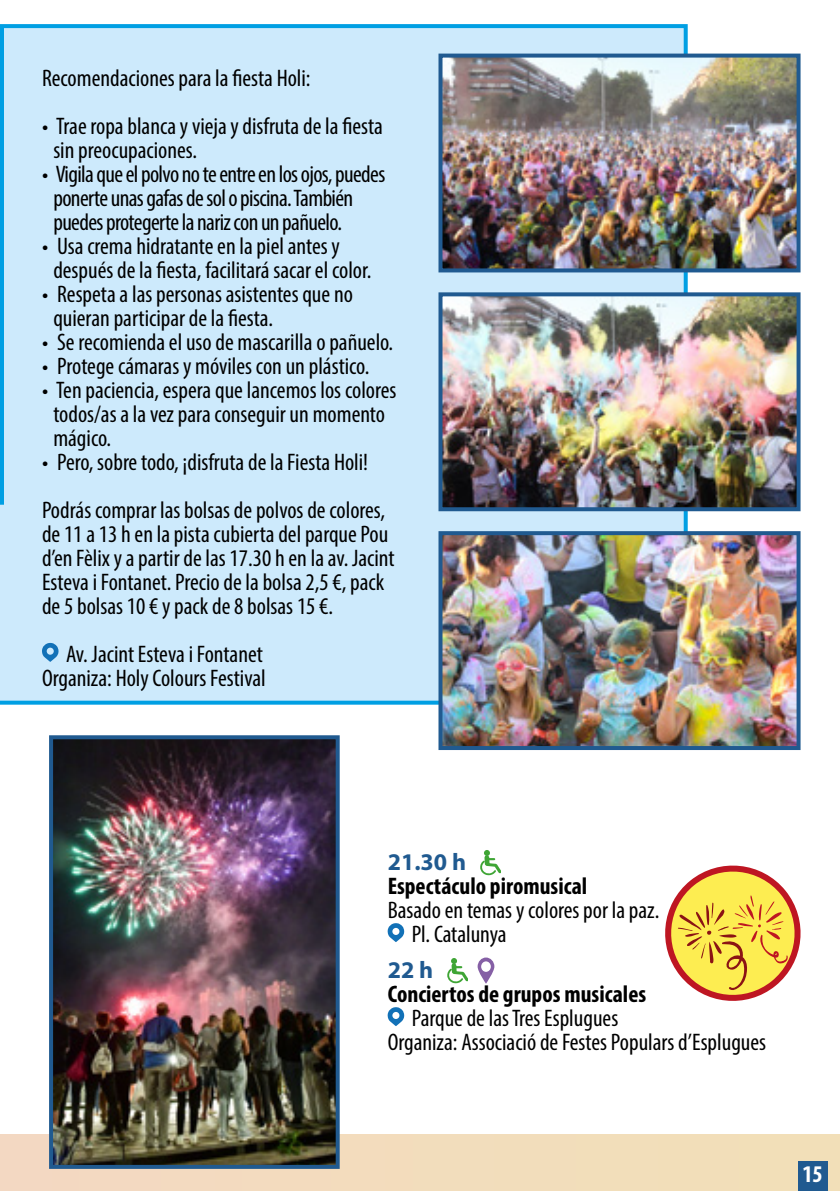
<style>
.page{position:relative;width:840px;height:1191px;background:#fff}
.page>*{position:absolute;margin:0;border:0;box-sizing:border-box;transform-origin:0 0}
.t1{font:condensed 24px/24px "Myriad Pro";color:#000}
.t2{font:condensed 24px/24px "Myriad Pro";letter-spacing:-.025em;color:#000}
.t3{font:700 condensed 24px "Myriad Pro";color:#000}
.t4{font:700 24px "Myriad Pro";color:#205a90}
.t5{font:700 condensed 24px "Myriad Pro";color:#fff}
</style>
<div class="page">
<div style="left:0;top:1134px;width:839px;height:57px;background:#f2ddbb"></div>
<div style="left:797px;top:1161px;width:30px;height:30px;background:#205a90"></div>
<svg style="left:480px;top:850px;width:20px;height:25px"></svg>
<svg style="left:387px;top:923px;width:17px;height:19px"></svg>
<svg style="left:447px;top:958px;width:20px;height:25px"></svg>
<svg style="left:477px;top:957px;width:17px;height:26px"></svg>
<svg style="left:387px;top:1007px;width:17px;height:19px"></svg>
<div style="left:0;top:24px;width:689px;height:681px;background:#cdeafc"></div>
<svg style="left:42px;top:643px;width:16px;height:19px"></svg>
<img style="left:443px;top:297px;width:352px;height:209px">
<div style="left:438px;top:292px;width:362px;height:219px;border:4px solid #205a90"></div>
<img style="left:443px;top:536px;width:352px;height:209px">
<div style="left:438px;top:531px;width:362px;height:219px;border:4px solid #205a90"></div>
<img style="left:443px;top:59px;width:352px;height:208px">
<div style="left:438px;top:54px;width:362px;height:218px;border:4px solid #205a90"></div>
<svg style="left:665px;top:865px;width:136px;height:136px"></svg>
<img style="left:54px;top:740px;width:280px;height:423px">
<div style="left:49px;top:735px;width:290px;height:433px;border:4px solid #205a90"></div>
<p class="t1" style="left:42px;top:65px;width:270px">Recomendaciones para la fiesta Holi:</p>
<p class="t1" style="left:53px;top:113px;width:331px;text-indent:-11px">• Trae ropa blanca y vieja y disfruta de la fiesta sin preocupaciones.</p>
<p class="t2" style="left:53px;top:161px;width:333px;text-indent:-11px">• Vigila que el polvo no te entre en los ojos, puedes ponerte unas gafas de sol o piscina. También puedes protegerte la nariz con un pañuelo.</p>
<p class="t1" style="left:53px;top:233px;width:319px;text-indent:-11px">• Usa crema hidratante en la piel antes y después de la fiesta, facilitará sacar el color.</p>
<p class="t1" style="left:53px;top:281px;width:301px;text-indent:-11px">• Respeta a las personas asistentes que no quieran participar de la fiesta.</p>
<p class="t1" style="left:42px;top:329px;width:352px">• Se recomienda el uso de mascarilla o pañuelo.</p>
<p class="t1" style="left:42px;top:353px;width:329px">• Protege cámaras y móviles con un plástico.</p>
<p class="t1" style="left:53px;top:377px;width:344px;text-indent:-11px">• Ten paciencia, espera que lancemos los colores todos/as a la vez para conseguir un momento mágico.</p>
<p class="t1" style="left:42px;top:449px;width:327px">• Pero, sobre todo, ¡disfruta de la Fiesta Holi!</p>
<p class="t1" style="left:42px;top:497px;width:354px">Podrás comprar las bolsas de polvos de colores, de 11 a 13 h en la pista cubierta del parque Pou d’en Fèlix y a partir de las 17.30 h en la av. Jacint Esteva i Fontanet. Precio de la bolsa 2,5 €, pack de 5 bolsas 10 € y pack de 8 bolsas 15 €.</p>
<p class="t1" style="left:66px;top:641px;width:198px">Av. Jacint Esteva i Fontanet</p>
<p class="t1" style="left:42px;top:665px;width:225px">Organiza: Holy Colours Festival</p>
<p class="t4" style="left:387px;top:846px;width:80px">21.30 h</p>
<p class="t3" style="left:387px;top:871px;width:201px">Espectáculo piromusical</p>
<p class="t1" style="left:387px;top:897px;width:273px">Basado en temas y colores por la paz.</p>
<p class="t1" style="left:411px;top:921px;width:96px">Pl. Catalunya</p>
<p class="t4" style="left:387px;top:954px;width:47px">22 h</p>
<p class="t3" style="left:387px;top:979px;width:260px">Conciertos de grupos musicales</p>
<p class="t1" style="left:411px;top:1005px;width:208px">Parque de las Tres Esplugues</p>
<p class="t1" style="left:387px;top:1029px;width:380px">Organiza: Associació de Festes Populars d’Esplugues</p>
<p class="t5" style="left:801px;top:1159px;width:22px">15</p>
</div>
